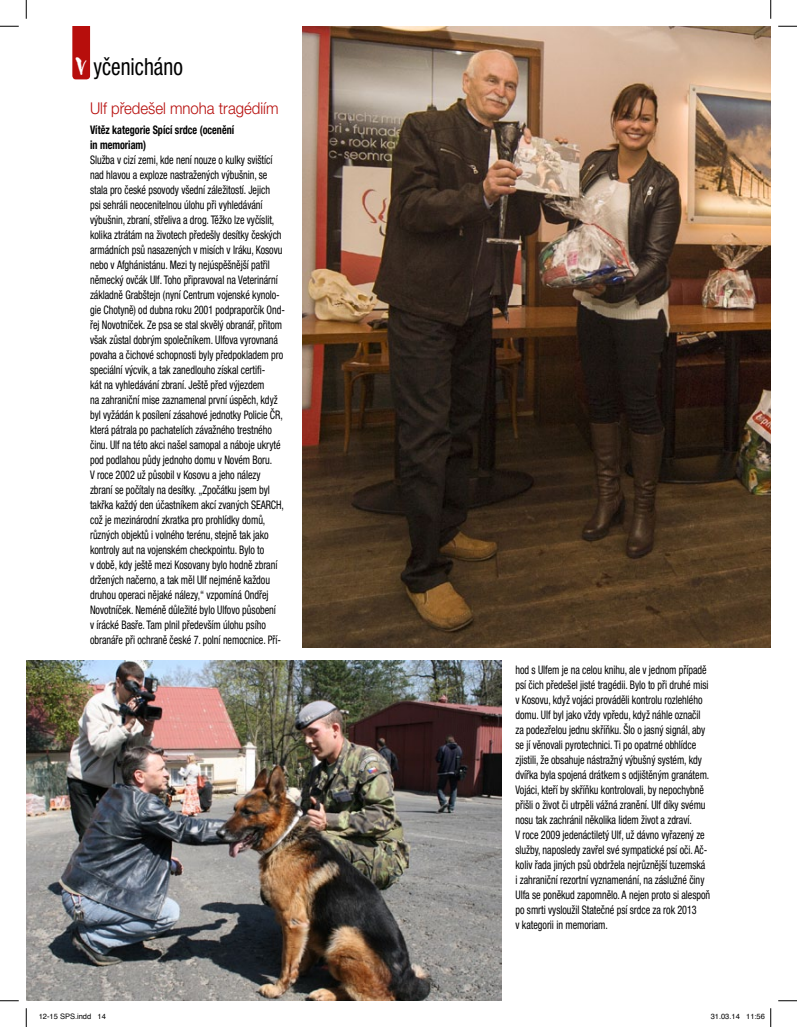
<style>
.page{position:relative;width:797px;height:1027px;background:#fff}
.page>*{position:absolute;margin:0;border:0;box-sizing:border-box;transform-origin:0 0}
.t1{font:condensed 23.62px "Helvetica Neue LT Pro";color:#000;scale:.9 1}
.t2{font:300 16.25px "Helvetica Neue LT Pro";color:#b70e0c;scale:.92 1}
.t3{font:condensed 11.75px/15px "Helvetica Neue LT Pro";letter-spacing:-.005em;color:#000;scale:.86 1}
.t4{font:700 condensed 11.75px/15px "Helvetica Neue LT Pro";color:#000;scale:.86 1}
.t5{font:7.5px "Helvetica";color:#000}
.s1{font-family:"Chiller";font-stretch:normal;font-size:47.25px;color:#fff}
</style>
<div class="page">
<svg style="left:72px;top:26px;width:18px;height:53px"></svg>
<img style="left:303px;top:26px;width:467px;height:622px">
<img style="left:26px;top:661px;width:475px;height:340px">
<svg style="left:0;top:25px;width:19px;height:2px"></svg>
<svg style="left:778px;top:25px;width:19px;height:2px"></svg>
<svg style="left:0;top:1000px;width:19px;height:1px"></svg>
<svg style="left:778px;top:1000px;width:19px;height:1px"></svg>
<svg style="left:25px;top:0;width:2px;height:19px"></svg>
<svg style="left:25px;top:1008px;width:2px;height:19px"></svg>
<svg style="left:770px;top:0;width:1px;height:19px"></svg>
<svg style="left:770px;top:1008px;width:1px;height:19px"></svg>
<h1 class="t1" style="left:76px;top:53px;width:120px"><span class="s1">v</span> yčenicháno</h1>
<h2 class="t2" style="left:90px;top:98px;width:206px">Ulf předešel mnoha tragédiím</h2>
<p class="t4" style="left:90px;top:122px;width:169px">Vítěz kategorie Spící srdce (ocenění in memoriam)</p>
<p class="t3" style="left:90px;top:152px;width:228px">Služba v cizí zemi, kde není nouze o kulky svištící nad hlavou a exploze nastražených výbušnin, se stala pro české psovody všední záležitostí. Jejich<br>psi sehráli neocenitelnou úlohu při vyhledávání výbušnin, zbraní, střeliva a drog. Těžko lze vyčíslit, kolika ztrátám na životech předešly desítky českých armádních psů nasazených v misích v Iráku, Kosovu nebo v Afghánistánu. Mezi ty nejúspěšnější patřil německý ovčák Ulf. Toho připravoval na Veterinární základně Grabštejn (nyní Centrum vojenské kynolo&shy;gie Chotyně) od dubna roku 2001 podpraporčík Ond&shy;řej Novotníček. Ze psa se stal skvělý obranář, přitom však zůstal dobrým společníkem. Ulfova vyrovnaná povaha a čichové schopnosti byly předpokladem pro speciální výcvik, a tak zanedlouho získal certifi-<br>kát na vyhledávání zbraní. Ještě před výjezdem<br>na zahraniční mise zaznamenal první úspěch, když byl vyžádán k posílení zásahové jednotky Policie ČR, která pátrala po pachatelích závažného trestného činu. Ulf na této akci našel samopal a náboje ukryté pod podlahou půdy jednoho domu v Novém Boru.<br>V roce 2002 už působil v Kosovu a jeho nálezy zbraní se počítaly na desítky. „Zpočátku jsem byl takřka každý den účastníkem akcí zvaných SEARCH, což je mezinárodní zkratka pro prohlídky domů, různých objektů i volného terénu, stejně tak jako kontroly aut na vojenském checkpointu. Bylo to<br>v době, kdy ještě mezi Kosovany bylo hodně zbraní držených načerno, a tak měl Ulf nejméně každou druhou operaci nějaké nálezy,“ vzpomíná Ondřej Novotníček. Neméně důležité bylo Ulfovo působení<br>v írácké Basře. Tam plnil především úlohu psího obranáře při ochraně české 7. polní nemocnice. Pří-</p>
<p class="t3" style="left:515px;top:662px;width:228px">hod s Ulfem je na celou knihu, ale v jednom případě psí čich předešel jisté tragédii. Bylo to při druhé misi v Kosovu, když vojáci prováděli kontrolu rozlehlého domu. Ulf byl jako vždy vpředu, když náhle označil za podezřelou jednu skříňku. Šlo o jasný signál, aby se jí věnovali pyrotechnici. Ti po opatrné obhlídce zjistili, že obsahuje nástražný výbušný systém, kdy dvířka byla spojená drátkem s odjištěným granátem.<br>Vojáci, kteří by skříňku kontrolovali, by nepochybně přišli o život či utrpěli vážná zranění. Ulf díky svému nosu tak zachránil několika lidem život a zdraví.<br>V roce 2009 jedenáctiletý Ulf, už dávno vyřazený ze služby, naposledy zavřel své sympatické psí oči. Ač&shy;koliv řada jiných psů obdržela nejrůznější tuzemská i zahraniční rezortní vyznamenání, na záslužné činy Ulfa se poněkud zapomnělo. A nejen proto si alespoň po smrti vysloužil Statečné psí srdce za rok 2013<br>v kategorii in memoriam.</p>
<p class="t5" style="left:39px;top:1011px;width:69px">12-15 SPS.indd 14</p>
<p class="t5" style="left:710px;top:1011px;width:56px">31.03.14 11:56</p>
</div>
